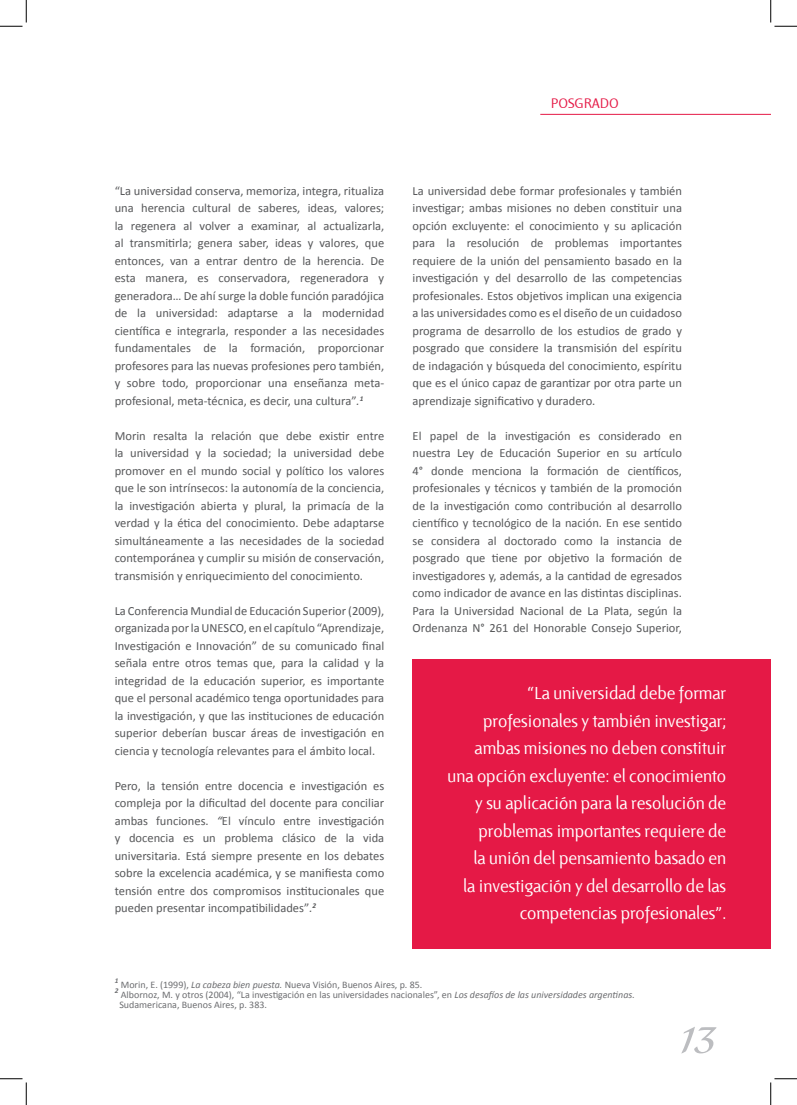
<style>
.page{position:relative;width:797px;height:1105px;background:#fff}
.page>*{position:absolute;margin:0;border:0;box-sizing:border-box;transform-origin:0 0}
.t1{font:50px "Alexa";color:#bcbdc0}
.t2{font:18.75px/27.5px "Fontana Texto Kern";color:#fff;text-align:right}
.t3{font:15px "Fontana Versalita";color:#e51946}
.t4{font:12.5px/17.5px "Calibri";color:#57585a;text-align:justify}
.t5{font:10px "Calibri";color:#6c6d70}
.s1{font-style:italic}
</style>
<div class="page">
<hr style="left:540px;top:114px;width:230px;height:1px;background:#e51946">
<div style="left:412px;top:659px;width:358px;height:289px;background:#e51946"></div>
<svg style="left:0;top:0;width:27px;height:27px"></svg>
<svg style="left:0;top:1078px;width:27px;height:27px"></svg>
<svg style="left:770px;top:0;width:27px;height:27px"></svg>
<svg style="left:770px;top:1078px;width:27px;height:27px"></svg>
<p class="t3" style="left:551px;top:97px;width:70px">POSGRADO</p>
<p class="t4" style="left:115px;top:181px;width:271px">“La universidad conserva, memoriza, integra, ritualiza una herencia cultural de saberes, ideas, valores; la regenera al volver a examinar, al actualizarla, al transmitirla; genera saber, ideas y valores, que entonces, van a entrar dentro de la herencia. De esta manera, es conservadora, regeneradora y generadora… De ahí surge la doble función paradójica de la universidad: adaptarse a la modernidad científica e integrarla, responder a las necesidades fundamentales de la formación, proporcionar profesores para las nuevas profesiones pero también, y sobre todo, proporcionar una enseñanza meta&shy;profesional, meta-técnica, es decir, una cultura”<span class="s1">.</span><sup>1</sup></p>
<p class="t4" style="left:115px;top:426px;width:271px">Morin resalta la relación que debe existir entre la universidad y la sociedad; la universidad debe promover en el mundo social y político los valores que le son intrínsecos: la autonomía de la conciencia, la investigación abierta y plural, la primacía de la verdad y la ética del conocimiento. Debe adaptarse simultáneamente a las necesidades de la sociedad contemporánea y cumplir su misión de conservación, transmisión y enriquecimiento del conocimiento.</p>
<p class="t4" style="left:115px;top:601px;width:271px">La Conferencia Mundial de Educación Superior (2009), organizada por la UNESCO, en el capítulo “Aprendizaje, Investigación e Innovación” de su comunicado final señala entre otros temas que, para la calidad y la integridad de la educación superior, es importante que el personal académico tenga oportunidades para la investigación, y que las instituciones de educación superior deberían buscar áreas de investigación en ciencia y tecnología relevantes para el ámbito local.</p>
<p class="t4" style="left:115px;top:776px;width:271px">Pero, la tensión entre docencia e investigación es compleja por la dificultad del docente para conciliar ambas funciones. <span class="s1">“</span>El vínculo entre investigación y docencia es un problema clásico de la vida universitaria. Está siempre presente en los debates sobre la excelencia académica, y se manifiesta como tensión entre dos compromisos institucionales que pueden presentar incompatibilidades”<span class="s1">.</span><sup>2</sup></p>
<p class="t4" style="left:412px;top:181px;width:271px">La universidad debe formar profesionales y también investigar; ambas misiones no deben constituir una opción excluyente: el conocimiento y su aplicación para la resolución de problemas importantes requiere de la unión del pensamiento basado en la investigación y del desarrollo de las competencias profesionales. Estos objetivos implican una exigencia a las universidades como es el diseño de un cuidadoso programa de desarrollo de los estudios de grado y posgrado que considere la transmisión del espíritu de indagación y búsqueda del conocimiento, espíritu que es el único capaz de garantizar por otra parte un aprendizaje significativo y duradero.</p>
<p class="t4" style="left:412px;top:426px;width:271px">El papel de la investigación es considerado en nuestra Ley de Educación Superior en su artículo 4° donde menciona la formación de científicos, profesionales y técnicos y también de la promoción de la investigación como contribución al desarrollo científico y tecnológico de la nación. En ese sentido se considera al doctorado como la instancia de posgrado que tiene por objetivo la formación de investigadores y, además, a la cantidad de egresados como indicador de avance en las distintas disciplinas.<br>Para la Universidad Nacional de La Plata, según la Ordenanza N° 261 del Honorable Consejo Superior,</p>
<p class="t2" style="left:447px;top:680px;width:280px">“La universidad debe formar profesionales y también investigar; ambas misiones no deben constituir una opción excluyente: el conocimiento y su aplicación para la resolución de problemas importantes requiere de<br>la unión del pensamiento basado en<br>la investigación y del desarrollo de las competencias profesionales”.</p>
<p class="t5" style="left:115px;top:978px;width:309px"><sup>1</sup> Morin, E. (1999), <span class="s1">La cabeza bien puesta.</span> Nueva Visión, Buenos Aires, p. 85.</p>
<p class="t5" style="left:115px;top:988px;width:521px"><sup>2</sup> Albornoz, M. y otros (2004), “La investigación en las universidades nacionales”, en <span class="s1">Los desafíos de las universidades argentinas.</span></p>
<p class="t5" style="left:119px;top:998px;width:149px">Sudamericana, Buenos Aires, p. 383.</p>
<h1 class="t1" style="left:679px;top:1016px;width:37px">13</h1>
</div>
